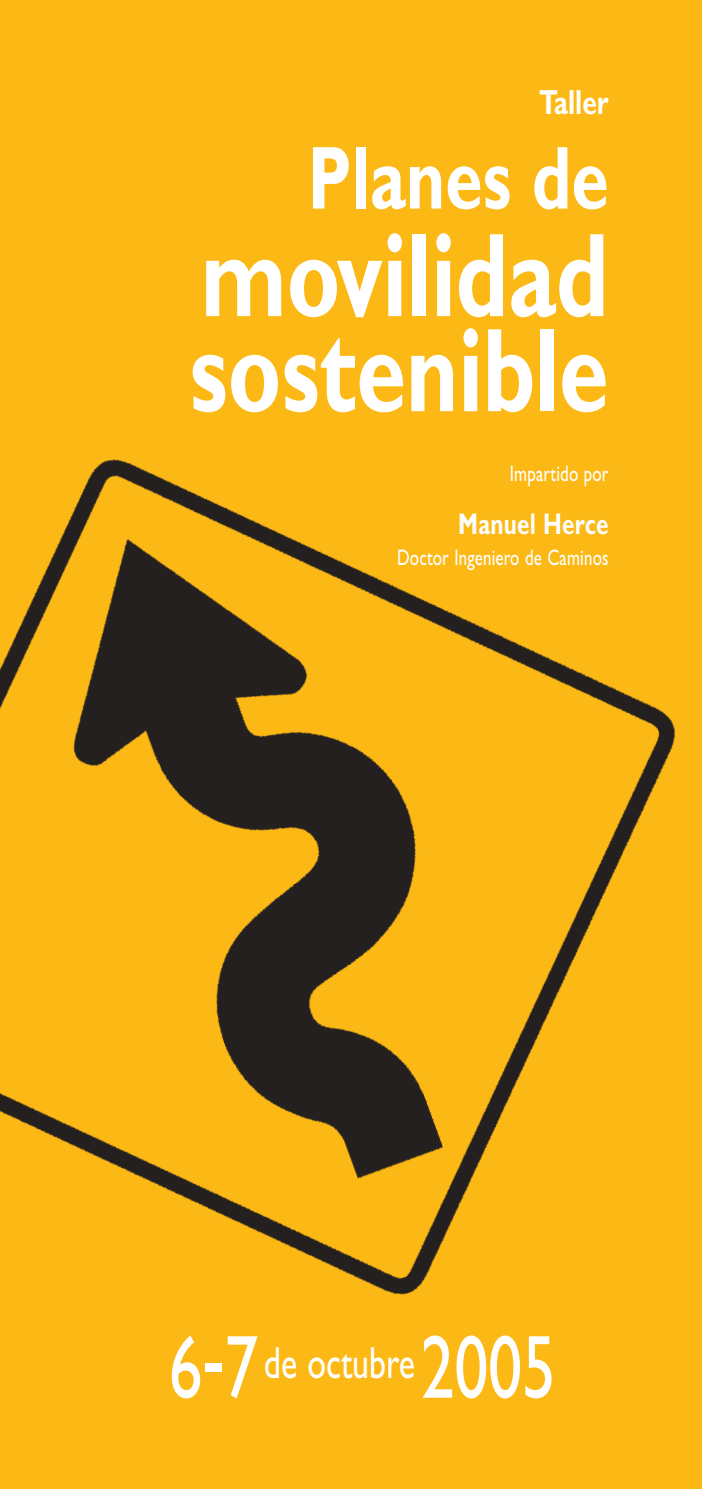
<style>
.page{position:relative;width:702px;height:1489px;background:#fff}
.page>*{position:absolute;margin:0;border:0;box-sizing:border-box;transform-origin:0 0}
.t1{font:700 120px/95px "Gill Alt One";color:#fff;scale:.75 1}
.t2{font:700 90px "Gill Alt One";color:#fff;scale:.75 1}
.t3{font:45px "Gill Alt One";color:#fff;scale:.75 1}
.t4{font:700 35px "Gill Alt One";color:#fff;scale:.75 1}
.t5{font:700 30px "Gill Alt One";letter-spacing:.01em;color:#fff;scale:.75 1}
.t6{font:22.5px "Gill Alt One";letter-spacing:.01em;color:#fff;scale:.75 1}
.s1{font-size:90px}
</style>
<div class="page">
<div style="left:0;top:0;width:702px;height:1488px;background:#fcb814"></div>
<img style="left:0;top:459px;width:676px;height:836px">
<h3 class="t4" style="left:539px;top:88px;width:94px">Taller</h3>
<h2 class="t2" style="left:307px;top:144px;width:403px">Planes de</h2>
<h1 class="t1" style="left:189px;top:239px;width:560px">movilidad sostenible</h1>
<p class="t6" style="left:510px;top:465px;width:133px">Impartido por</p>
<h3 class="t5" style="left:458px;top:513px;width:202px">Manuel Herce</h3>
<p class="t6" style="left:397px;top:549px;width:283px">Doctor Ingeniero de Caminos</p>
<h3 class="t3" style="left:169px;top:1345px;width:517px"><span class="s1">6-7</span> de octubre <span class="s1">2005</span></h3>
</div>
